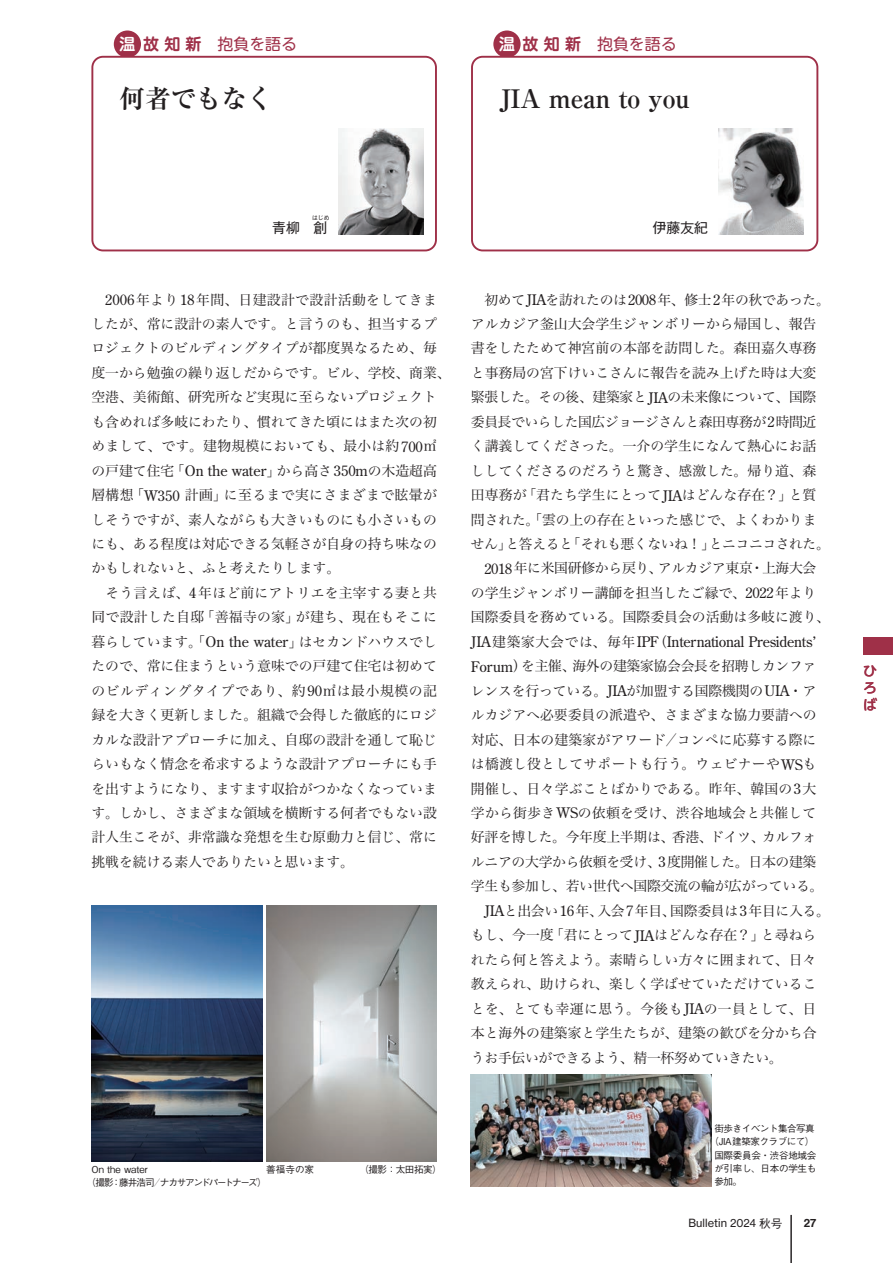
<style>
.page{position:relative;width:893px;height:1263px;background:#fff}
.page>*{position:absolute;margin:0;border:0;box-sizing:border-box;transform-origin:0 0}
.t1{font:700 25.5px "Ryumin Pro";letter-spacing:-.01em;color:#231f20}
.t2{font:15.9px "UD Shin M Go Pro";color:#9f3048}
.t3{font:14.55px "Century Old Style Std";letter-spacing:-.02em;color:#231f20}
.t4{font:13.8px/24.5px "Hira Min Pro W3";color:#231f20}
.t5{font:13.8px "Hira Min Pro W3";letter-spacing:-.02em;color:#231f20}
.t6{font:13.8px "Hira Min Pro W3";letter-spacing:-.03em;color:#231f20}
.t7{font:13.8px "Hira Min Pro W3";letter-spacing:.02em;color:#231f20}
.t8{font:13.8px "Hira Min Pro W3";letter-spacing:.03em;color:#231f20}
.t9{font:13.8px "Gothic MB101 Pro";color:#231f20}
.t10{font:500 13.8px/17.1px "UD Shin M Go Pro";color:#9f3048;text-align:justify}
.t11{font:11.7px "N Haas Grotesk DS Pro 65 Md";color:#231f20}
.t12{font:11.1px "N Haas Grotesk TX Pro 55 Rg";letter-spacing:.005em;color:#231f20}
.t13{font:500 9.6px "Gothic BBB Pro";letter-spacing:-.05em;color:#231f20}
.t14{font:500 9.6px/13.4px "Gothic BBB Pro";letter-spacing:-.105em;color:#231f20}
.t15{font:500 9.6px "Gothic BBB Pro";letter-spacing:-.03em;color:#231f20}
.t16{font:5.85px "Gothic MB101 Pro";color:#231f20}
.s1{font-family:"UD Shin M Go Pro De";font-weight:700;color:#fff}
.s2{font-family:"UD Shin M Go Pro De";font-weight:700}
.s3{font-family:"Century Old Style Std";font-size:14.55px}
.s4{font-family:"Hira Min Pro W3";font-size:13.8px}
.s5{font-family:"Gothic BBB Pro";font-weight:500;font-size:11.7px}
</style>
<div class="page">
<hr style="left:791px;top:1215px;width:1px;height:48px;background:#231f20">
<div style="left:863px;top:638px;width:30px;height:17px;background:#9f3048"></div>
<div style="left:493px;top:31px;width:28px;height:27px;background:#9f3048;border-radius:50%"></div>
<div style="left:471px;top:56px;width:347px;height:195px;border:2px solid #9f3048;border-radius:11px"></div>
<img style="left:719px;top:128px;width:85px;height:106px">
<div style="left:114px;top:31px;width:27px;height:27px;background:#9f3048;border-radius:50%"></div>
<div style="left:91px;top:56px;width:346px;height:195px;border:2px solid #9f3048;border-radius:11px"></div>
<img style="left:338px;top:128px;width:85px;height:106px">
<img style="left:91px;top:905px;width:171px;height:256px">
<img style="left:266px;top:905px;width:171px;height:256px">
<img style="left:471px;top:1075px;width:240px;height:112px">
<p class="t2" style="left:119px;top:31px;width:179px"><span class="s1">温</span> <span class="s2">故 知 新</span> 抱負を語る</p>
<h1 class="t1" style="left:120px;top:78px;width:155px">何者でもなく</h1>
<p class="t2" style="left:499px;top:31px;width:179px"><span class="s1">温</span> <span class="s2">故 知 新</span> 抱負を語る</p>
<h1 class="t1" style="left:500px;top:78px;width:192px">JIA mean to you</h1>
<p class="t16" style="left:312px;top:213px;width:19px">はじめ</p>
<p class="t9" style="left:272px;top:216px;width:57px">青柳　創</p>
<p class="t9" style="left:653px;top:216px;width:57px">伊藤友紀</p>
<p class="t4" style="left:91px;top:286px;width:361px;text-indent:14px"><span class="s3">2006</span>年より<span class="s3">18</span>年間、日建設計で設計活動をしてきましたが、常に設計の素人です。と言うのも、担当するプロジェクトのビルディングタイプが都度異なるため、毎度一から勉強の繰り返しだからです。ビル、学校、商業、空港、美術館、研究所など実現に至らないプロジェクトも含めれば多岐にわたり、慣れてきた頃にはまた次の初めまして、です。建物規模においても、最小は約<span class="s3">700</span>㎡の戸建て住宅「<span class="s3">On the water</span>」から高さ<span class="s3">350m</span>の木造超高層構想「<span class="s3">W350</span> 計画」に至るまで実にさまざまで眩暈がしそうですが、素人ながらも大きいものにも小さいものにも、ある程度は対応できる気軽さが自身の持ち味なのかもしれないと、ふと考えたりします。<br>　そう言えば、<span class="s3">4</span>年ほど前にアトリエを主宰する妻と共同で設計した自邸「善福寺の家」が建ち、現在もそこに暮らしています。「<span class="s3">On the water</span>」はセカンドハウスでしたので、常に住まうという意味での戸建て住宅は初めてのビルディングタイプであり、約<span class="s3">90</span>㎡は最小規模の記録を大きく更新しました。組織で会得した徹底的にロジカルな設計アプローチに加え、自邸の設計を通して恥じらいもなく情念を希求するような設計アプローチにも手を出すようになり、ますます収拾がつかなくなっています。しかし、さまざまな領域を横断する何者でもない設計人生こそが、非常識な発想を生む原動力と信じ、常に挑戦を続ける素人でありたいと思います。</p>
<p class="t5" style="left:471px;top:288px;width:360px">　初めて<span class="s3">JIA</span>を訪れたのは<span class="s3">2008</span>年、修士<span class="s3">2</span>年の秋であった。</p>
<p class="t4" style="left:471px;top:310px;width:347px">アルカジア釜山大会学生ジャンボリーから帰国し、報告</p>
<p class="t4" style="left:471px;top:335px;width:347px">書をしたためて神宮前の本部を訪問した。森田嘉久専務</p>
<p class="t4" style="left:471px;top:359px;width:347px">と事務局の宮下けいこさんに報告を読み上げた時は大変</p>
<p class="t5" style="left:471px;top:385px;width:347px">緊張した。その後、建築家と<span class="s3">JIA</span>の未来像について、国際</p>
<p class="t6" style="left:471px;top:410px;width:347px">委員長でいらした国広ジョージさんと森田専務が<span class="s3">2</span>時間近</p>
<p class="t4" style="left:471px;top:433px;width:347px">く講義してくださった。一介の学生になんて熱心にお話</p>
<p class="t4" style="left:471px;top:457px;width:347px">ししてくださるのだろうと驚き、感激した。帰り道、森</p>
<p class="t4" style="left:471px;top:481px;width:347px">田専務が「君たち学生にとって<span class="s3">JIA</span>はどんな存在？」と質</p>
<p class="t4" style="left:471px;top:506px;width:347px">問された。「雲の上の存在といった感じで、よくわかりま</p>
<p class="t6" style="left:471px;top:532px;width:360px">せん」と答えると「それも悪くないね！」とニコニコされた。</p>
<p class="t5" style="left:484px;top:556px;width:333px"><span class="s3">2018</span>年に米国研修から戻り、アルカジア東京・上海大会</p>
<p class="t4" style="left:471px;top:579px;width:347px">の学生ジャンボリー講師を担当したご縁で、<span class="s3">2022</span>年より</p>
<p class="t4" style="left:471px;top:604px;width:361px">国際委員を務めている。国際委員会の活動は多岐に渡り、</p>
<p class="t3" style="left:471px;top:633px;width:347px">JIA<span class="s4">建築家大会では、毎年</span>IPF<span class="s4">（</span>International Presidents<span class="s4">ʼ</span></p>
<p class="t5" style="left:471px;top:654px;width:347px"><span class="s3">Forum</span>）を主催、海外の建築家協会会長を招聘しカンファ</p>
<p class="t4" style="left:471px;top:677px;width:347px">レンスを行っている。<span class="s3">JIA</span>が加盟する国際機関の<span class="s3">UIA</span>・ア</p>
<p class="t4" style="left:471px;top:701px;width:347px">ルカジアへ必要委員の派遣や、さまざまな協力要請への</p>
<p class="t4" style="left:471px;top:726px;width:347px">対応、日本の建築家がアワード／コンペに応募する際に</p>
<p class="t7" style="left:471px;top:752px;width:347px">は橋渡し役としてサポートも行う。ウェビナーや<span class="s3">WS</span>も</p>
<p class="t4" style="left:471px;top:775px;width:347px">開催し、日々学ぶことばかりである。昨年、韓国の<span class="s3">3</span>大</p>
<p class="t7" style="left:471px;top:801px;width:347px">学から街歩き<span class="s3">WS</span>の依頼を受け、渋谷地域会と共催して</p>
<p class="t5" style="left:471px;top:825px;width:347px">好評を博した。今年度上半期は、香港、ドイツ、カルフォ</p>
<p class="t5" style="left:471px;top:850px;width:347px">ルニアの大学から依頼を受け、<span class="s3">3</span>度開催した。日本の建築</p>
<p class="t5" style="left:471px;top:874px;width:354px">学生も参加し、若い世代へ国際交流の輪が広がっている。</p>
<p class="t5" style="left:484px;top:899px;width:347px"><span class="s3">JIA</span>と出会い<span class="s3">16</span>年、入会<span class="s3">7</span>年目、国際委員は<span class="s3">3</span>年目に入る。</p>
<p class="t4" style="left:471px;top:921px;width:347px">もし、今一度「君にとって<span class="s3">JIA</span>はどんな存在？」と尋ねら</p>
<p class="t4" style="left:471px;top:946px;width:347px">れたら何と答えよう。素晴らしい方々に囲まれて、日々</p>
<p class="t4" style="left:471px;top:970px;width:347px">教えられ、助けられ、楽しく学ばせていただけているこ</p>
<p class="t8" style="left:471px;top:997px;width:347px">とを、とても幸運に思う。今後も<span class="s3">JIA</span>の一員として、日</p>
<p class="t4" style="left:471px;top:1019px;width:347px">本と海外の建築家と学生たちが、建築の歓びを分かち合</p>
<p class="t5" style="left:471px;top:1045px;width:313px">うお手伝いができるよう、精一杯努めていきたい。</p>
<p class="t14" style="left:87px;top:1161px;width:182px;text-indent:5px">On the water<br>（撮影：藤井浩司／ナカサアンドパートナーズ）</p>
<p class="t13" style="left:266px;top:1161px;width:49px">善福寺の家</p>
<p class="t13" style="left:359px;top:1161px;width:84px">（撮影：太田拓実）</p>
<p class="t13" style="left:714px;top:1121px;width:102px">街歩きイベント集合写真</p>
<p class="t13" style="left:710px;top:1134px;width:106px">（JIA建築家クラブにて）</p>
<p class="t15" style="left:714px;top:1147px;width:104px">国際委員会・渋谷地域会</p>
<p class="t15" style="left:714px;top:1161px;width:104px">が引率し、日本の学生も</p>
<p class="t13" style="left:714px;top:1174px;width:29px">参加。</p>
<p class="t12" style="left:688px;top:1216px;width:95px">Bulletin 2024 <span class="s5">秋号</span></p>
<p class="t11" style="left:804px;top:1216px;width:14px">27</p>
<p class="t10" style="left:863px;top:661px;width:15px">ひろば</p>
</div>
